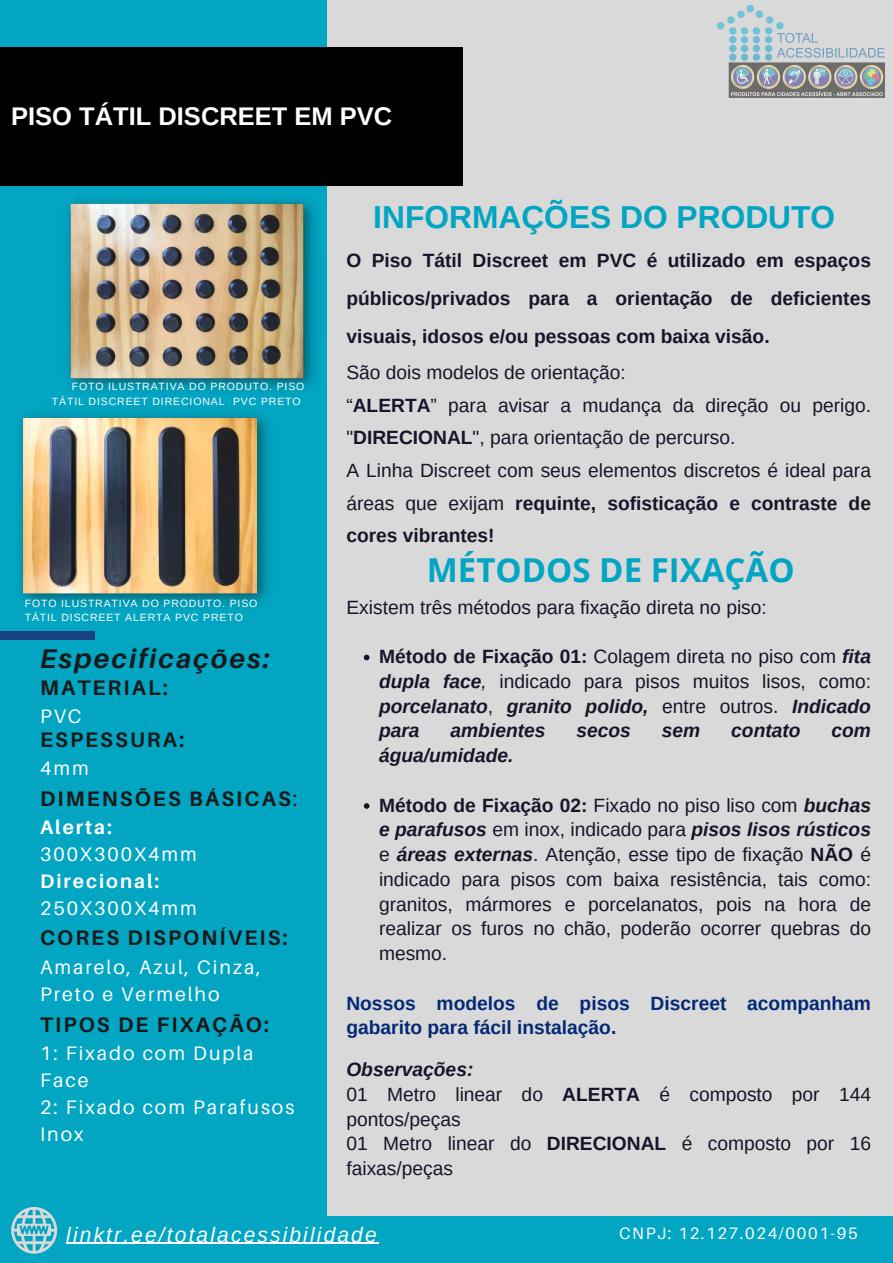
<style>
.page{position:relative;width:893px;height:1263px;background:#d9d9d9}
.page>*{position:absolute;margin:0;border:0;box-sizing:border-box;transform-origin:0 0}
.t1{font:700 33px "Open Sans";color:#02a5c2}
.t2{font:700 31.72px "Arimo";color:#02a5c2}
.t3{font:italic 700 27px "Aileron";letter-spacing:.08em;color:#1c1919}
.t4{font:700 25.5px "Arimo";color:#fefefe}
.t5{font:700 21.08px "Aileron";letter-spacing:.1em;color:#1c1919}
.t6{font:italic 21.08px "Arimo";letter-spacing:.1em;color:#fefefe}
.t7{font:19.58px/27px "Aileron";letter-spacing:.1em;color:#fff}
.t8{font:700 19.58px/27px "Aileron";letter-spacing:.1em;color:#fff}
.t9{font:19.2px/24.8px "Arimo";color:#181429}
.t10{font:700 19.2px/38.2px "Arimo";color:#181429;text-align:justify}
.t11{font:700 19.2px/24.8px "Arimo";color:#032876}
.t12{font:italic 700 19.2px "Arimo";color:#181429}
.t13{font:16.5px "Aileron";letter-spacing:.1em;color:#fff}
.t14{font:10.57px/14px "Arimo";letter-spacing:.08em;color:#fff}
.s1{font-weight:400}
.s2{font-weight:700}
.s3{font-weight:700;font-style:italic}
.s4{font-style:italic}
</style>
<div class="page">
<div style="left:309px;top:1216px;width:584px;height:47px;background:#02a5c2"></div>
<div style="left:0;top:0;width:326px;height:1263px;background:#02a5c2"></div>
<div style="left:0;top:47px;width:462px;height:139px;background:#000"></div>
<div style="left:0;top:631px;width:95px;height:9px;background:#184183"></div>
<svg style="left:11px;top:1207px;width:46px;height:46px"></svg>
<img style="left:717px;top:6px;width:167px;height:92px">
<img style="left:21px;top:414px;width:248px;height:190px">
<img style="left:68px;top:200px;width:247px;height:189px">
<svg style="left:364px;top:655px;width:5px;height:5px"></svg>
<svg style="left:364px;top:803px;width:5px;height:6px"></svg>
<hr style="left:66px;top:1242px;width:101px;height:2px;background:#fefefe">
<hr style="left:167px;top:1242px;width:212px;height:2px;background:#fefefe">
<p class="t4" style="left:11px;top:102px;width:382px">PISO TÁTIL DISCREET EM PVC</p>
<p class="t14" style="left:52px;top:380px;width:254px;text-indent:20px">FOTO ILUSTRATIVA DO PRODUTO. PISO<br>TÁTIL DISCREET DIRECIONAL PVC PRETO</p>
<p class="t14" style="left:25px;top:597px;width:234px">FOTO ILUSTRATIVA DO PRODUTO. PISO<br>TÁTIL DISCREET ALERTA PVC PRETO</p>
<p class="t3" style="left:40px;top:642px;width:231px">Especificações:</p>
<p class="t5" style="left:40px;top:675px;width:129px">MATERIAL:</p>
<p class="t7" style="left:40px;top:702px;width:43px">PVC</p>
<p class="t5" style="left:40px;top:727px;width:146px">ESPESSURA:</p>
<p class="t7" style="left:40px;top:755px;width:50px">4mm</p>
<p class="t5" style="left:40px;top:785px;width:259px">DIMENSÕES BÁSICAS<span class="s1">:</span></p>
<p class="t8" style="left:40px;top:813px;width:73px">Alerta:</p>
<p class="t7" style="left:40px;top:840px;width:158px">300X300X4mm</p>
<p class="t8" style="left:40px;top:867px;width:158px">Direcional:<br><span class="s1">250X300X4mm</span></p>
<p class="t5" style="left:40px;top:925px;width:249px">CORES DISPONÍVEIS:</p>
<p class="t7" style="left:40px;top:953px;width:222px">Amarelo, Azul, Cinza,<br>Preto e Vermelho</p>
<p class="t5" style="left:40px;top:1011px;width:230px">TIPOS DE FIXAÇÃO:</p>
<p class="t7" style="left:40px;top:1039px;width:215px">1: Fixado com Dupla<br>Face</p>
<p class="t7" style="left:40px;top:1093px;width:256px">2: Fixado com Parafusos<br>Inox</p>
<p class="t2" style="left:373px;top:199px;width:463px">INFORMAÇÕES DO PRODUTO</p>
<p class="t10" style="left:346px;top:241px;width:526px">O Piso Tátil Discreet em PVC é utilizado em espaços públicos/privados para a orientação de deficientes visuais, idosos e/ou pessoas com baixa visão.</p>
<p class="t9" style="left:346px;top:360px;width:281px">São dois modelos de orientação:</p>
<p class="t9" style="left:346px;top:389px;width:526px;line-height:32.6px">“<span class="s2">ALERTA</span>” para avisar a mudança da direção ou perigo. "<span class="s2">DIRECIONAL</span>", para orientação de percurso.</p>
<p class="t9" style="left:346px;top:454px;width:526px;line-height:32.6px;text-align:justify">A Linha Discreet com seus elementos discretos é ideal para áreas que exijam <span class="s2">requinte, sofisticação e contraste de cores vibrantes!</span></p>
<p class="t1" style="left:427px;top:547px;width:369px">MÉTODOS DE FIXAÇÃO</p>
<p class="t9" style="left:346px;top:594px;width:422px">Existem três métodos para fixação direta no piso:</p>
<p class="t9" style="left:379px;top:644px;width:493px;text-align:justify"><span class="s2">Método de Fixação 01:</span> Colagem direta no piso com <span class="s3">fita dupla face</span><span class="s4">,</span> indicado para pisos muitos lisos, como: <span class="s3">porcelanato</span>, <span class="s3">granito polido,</span> entre outros. <span class="s3">Indicado para</span></p>
<p class="t12" style="left:450px;top:720px;width:96px">ambientes</p>
<p class="t12" style="left:576px;top:720px;width:56px">secos</p>
<p class="t12" style="left:662px;top:720px;width:40px">sem</p>
<p class="t12" style="left:731px;top:720px;width:71px">contato</p>
<p class="t12" style="left:831px;top:720px;width:41px">com</p>
<p class="t12" style="left:379px;top:745px;width:136px">água/umidade.</p>
<p class="t9" style="left:379px;top:792px;width:493px;text-align:justify"><span class="s2">Método de Fixação 02:</span> Fixado no piso liso com <span class="s3">buchas e parafusos</span> em inox, indicado para <span class="s3">pisos lisos rústicos </span>e <span class="s3">áreas externas</span>. Atenção, esse tipo de fixação <span class="s2">NÃO</span> é indicado para pisos com baixa resistência, tais como: granitos, mármores e porcelanatos, pois na hora de realizar os furos no chão, poderão ocorrer quebras do mesmo.</p>
<p class="t11" style="left:346px;top:990px;width:526px">Nossos modelos de pisos Discreet acompanham gabarito para fácil instalação.</p>
<p class="t12" style="left:346px;top:1058px;width:128px">Observações:</p>
<p class="t9" style="left:346px;top:1082px;width:526px">01 Metro linear do <span class="s2">ALERTA</span> é composto por 144 pontos/peças</p>
<p class="t9" style="left:346px;top:1131px;width:526px">01 Metro linear do <span class="s2">DIRECIONAL</span> é composto por 16 faixas/peças</p>
<p class="t6" style="left:66px;top:1222px;width:312px">linktr.ee/totalacessibilidade</p>
<p class="t13" style="left:619px;top:1223px;width:240px">CNPJ: 12.127.024/0001-95</p>
</div>
